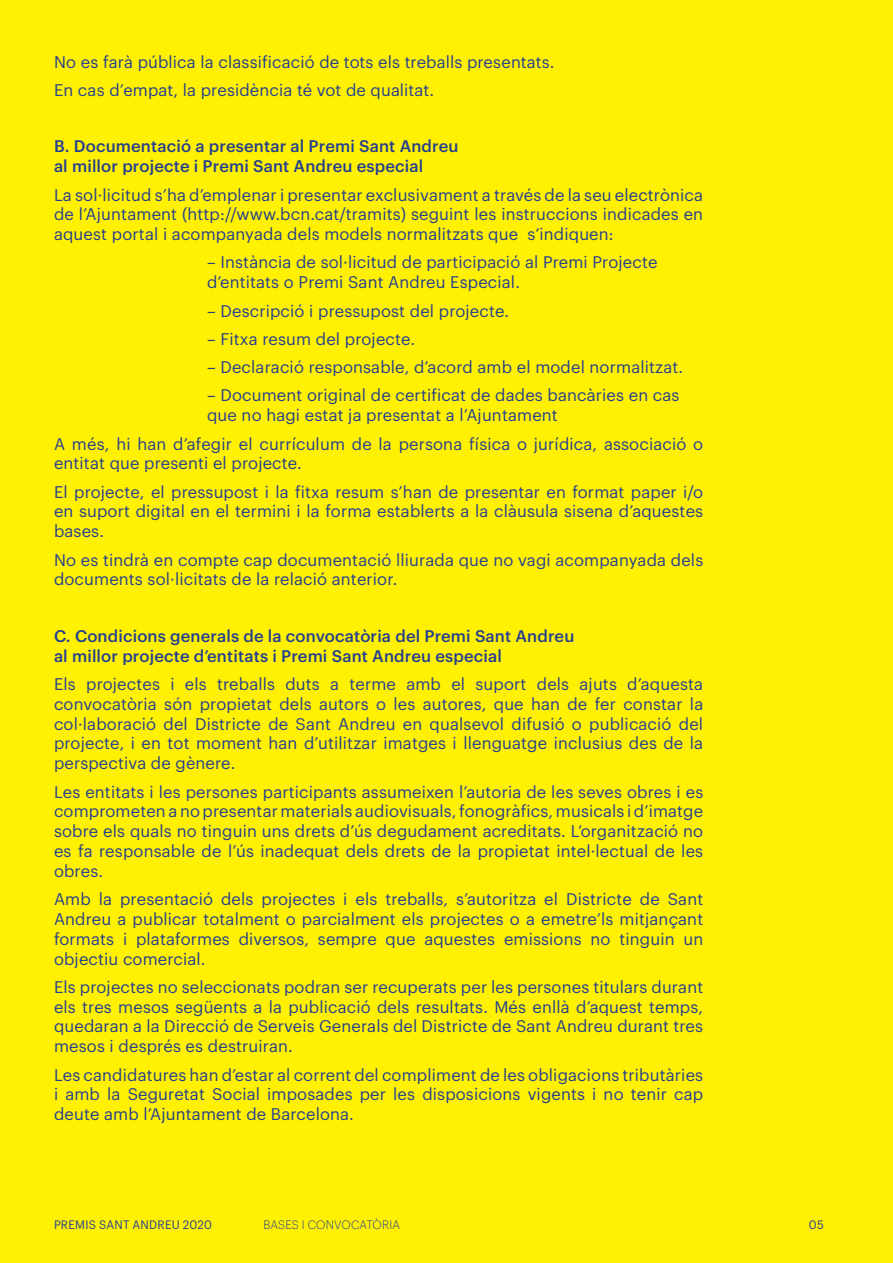
<style>
.page{position:relative;width:893px;height:1263px;background:#fff101}
.page>*{position:absolute;margin:0;border:0;box-sizing:border-box;transform-origin:0 0}
.t1{font:16.5px/19.8px "Graphik";letter-spacing:.01em;color:#253f8e;text-align:justify}
.t2{font:500 16.5px/19.8px "Graphik";letter-spacing:.01em;color:#253f8e}
.t3{font:12px "Graphik";letter-spacing:.02em;color:#253f8e;scale:.96 1}
.t4{font:300 12px "Graphik";letter-spacing:.01em;color:#253f8e;scale:.96 1}
</style>
<div class="page">
<p class="t1" style="left:54px;top:46px;width:502px;line-height:28.3px">No es farà pública la classificació de tots els treballs presentats.<br>En cas d’empat, la presidència té vot de qualitat.</p>
<p class="t2" style="left:54px;top:135px;width:406px">B. Documentació a presentar al Premi Sant Andreu al millor projecte i Premi Sant Andreu especial</p>
<p class="t1" style="left:54px;top:183px;width:651px">La sol·licitud s’ha d’emplenar i presentar exclusivament a través de la seu electrònica de l’Ajuntament (http://www.bcn.cat/tramits) seguint les instruccions indicades en aquest portal i acompanyada dels models normalitzats que s’indiquen:</p>
<p class="t1" style="left:207px;top:251px;width:452px">– Instància de sol·licitud de participació al Premi Projecte d’entitats o Premi Sant Andreu Especial.</p>
<p class="t1" style="left:207px;top:299px;width:304px">– Descripció i pressupost del projecte.</p>
<p class="t1" style="left:207px;top:328px;width:210px">– Fitxa resum del projecte.</p>
<p class="t1" style="left:207px;top:356px;width:478px">– Declaració responsable, d’acord amb el model normalitzat.</p>
<p class="t1" style="left:207px;top:384px;width:474px">– Document original de certificat de dades bancàries en cas que no hagi estat ja presentat a l’Ajuntament</p>
<p class="t1" style="left:54px;top:432px;width:651px">A més, hi han d’afegir el currículum de la persona física o jurídica, associació o entitat que presenti el projecte.</p>
<p class="t1" style="left:54px;top:480px;width:651px">El projecte, el pressupost i la fitxa resum s’han de presentar en format paper i/o en suport digital en el termini i la forma establerts a la clàusula sisena d’aquestes bases.</p>
<p class="t1" style="left:54px;top:548px;width:651px">No es tindrà en compte cap documentació lliurada que no vagi acompanyada dels documents sol·licitats de la relació anterior.</p>
<p class="t2" style="left:54px;top:625px;width:522px">C. Condicions generals de la convocatòria del Premi Sant Andreu al millor projecte d’entitats i Premi Sant Andreu especial</p>
<p class="t1" style="left:54px;top:673px;width:651px">Els projectes i els treballs duts a terme amb el suport dels ajuts d’aquesta convocatòria són propietat dels autors o les autores, que han de fer constar la col·laboració del Districte de Sant Andreu en qualsevol difusió o publicació del projecte, i en tot moment han d’utilitzar imatges i llenguatge inclusius des de la perspectiva de gènere.</p>
<p class="t1" style="left:54px;top:780px;width:651px">Les entitats i les persones participants assumeixen l’autoria de les seves obres i es comprometen a no presentar materials audiovisuals, fonogràfics, musicals i d’imatge sobre els quals no tinguin uns drets d’ús degudament acreditats. L’organització no es fa responsable de l’ús inadequat dels drets de la propietat intel·lectual de les obres.</p>
<p class="t1" style="left:54px;top:888px;width:651px">Amb la presentació dels projectes i els treballs, s’autoritza el Districte de Sant Andreu a publicar totalment o parcialment els projectes o a emetre’ls mitjançant formats i plataformes diversos, sempre que aquestes emissions no tinguin un objectiu comercial.</p>
<p class="t1" style="left:54px;top:975px;width:651px">Els projectes no seleccionats podran ser recuperats per les persones titulars durant els tres mesos següents a la publicació dels resultats. Més enllà d’aquest temps, quedaran a la Direcció de Serveis Generals del Districte de Sant Andreu durant tres mesos i després es destruiran.</p>
<p class="t1" style="left:54px;top:1063px;width:651px">Les candidatures han d’estar al corrent del compliment de les obligacions tributàries i amb la Seguretat Social imposades per les disposicions vigents i no tenir cap deute amb l’Ajuntament de Barcelona.</p>
<p class="t3" style="left:54px;top:1215px;width:166px">PREMIS SANT ANDREU 2020</p>
<p class="t4" style="left:263px;top:1216px;width:144px">BASES I CONVOCATÒRIA</p>
<p class="t3" style="left:809px;top:1215px;width:17px">05</p>
</div>
